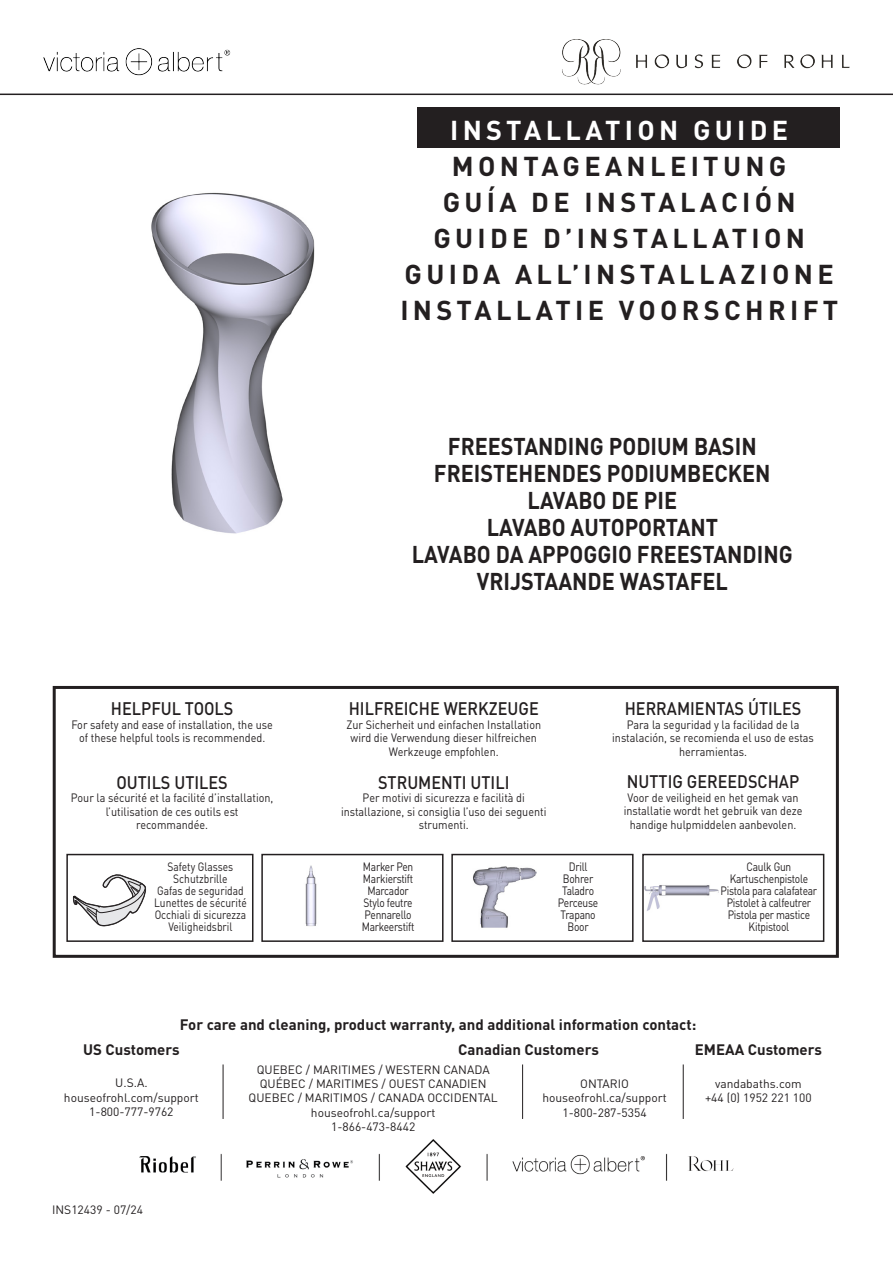
<style>
.page{position:relative;width:893px;height:1263px;background:#fff}
.page>*{position:absolute;margin:0;border:0;box-sizing:border-box;transform-origin:0 0}
.t1{font:700 27px "DIN Pro";letter-spacing:.16em;color:#231f20}
.t2{font:700 27px "DIN Pro";letter-spacing:.16em;color:#fff}
.t3{font:700 24px "DIN Pro";color:#231f20;scale:.9 1}
.Bolded{font:500 18px "DIN Pro";color:#231f20;scale:.9 1}
.t4{font:700 15px "DIN Pro";color:#231f20}
.Description_Content{font:12px/13.5px "DIN Pro";color:#231f20;text-align:center;scale:.9 1}
.Description_Content-2{font:12px/14.4px "DIN Pro";color:#231f20;text-align:center}
.Caption_Text{font:12px "DIN Pro";letter-spacing:-.025em;color:#231f20;scale:.85 1}
.Caption_Text-2{font:12px "DIN Pro";color:#231f20;scale:.85 1}
</style>
<div class="page">
<img style="left:151px;top:192px;width:164px;height:342px">
<div style="left:66px;top:854px;width:187px;height:88px;border:2px solid #231f20"></div>
<svg style="left:72px;top:874px;width:74px;height:53px"></svg>
<div style="left:261px;top:854px;width:183px;height:88px;border:2px solid #231f20"></div>
<img style="left:305px;top:865px;width:12px;height:61px">
<div style="left:53px;top:686px;width:786px;height:272px;border:3px solid #231f20"></div>
<div style="left:451px;top:854px;width:183px;height:88px;border:2px solid #231f20"></div>
<img style="left:645px;top:885px;width:74px;height:26px">
<div style="left:642px;top:854px;width:182px;height:88px;border:2px solid #231f20"></div>
<img style="left:473px;top:866px;width:64px;height:62px">
<img style="left:43px;top:40px;width:807px;height:54px">
<hr style="left:0;top:94px;width:893px;height:1px;background:#231f20">
<div style="left:418px;top:107px;width:422px;height:40px;background:#231f20"></div>
<img style="left:139px;top:1139px;width:594px;height:55px">
<hr style="left:223px;top:1064px;width:1px;height:55px;background:#231f20">
<hr style="left:522px;top:1064px;width:1px;height:55px;background:#231f20">
<hr style="left:683px;top:1064px;width:1px;height:55px;background:#231f20">
<p class="t2" style="left:450px;top:110px;width:340px">INSTALLATION GUIDE</p>
<p class="t1" style="left:452px;top:146px;width:336px">MONTAGEANLEITUNG</p>
<p class="t1" style="left:443px;top:182px;width:355px">GUÍA DE INSTALACIÓN</p>
<p class="t1" style="left:433px;top:218px;width:373px">GUIDE D’INSTALLATION</p>
<p class="t1" style="left:405px;top:254px;width:431px">GUIDA ALL’INSTALLAZIONE</p>
<p class="t1" style="left:400px;top:290px;width:439px">INSTALLATIE VOORSCHRIFT</p>
<p class="Bolded" style="left:111px;top:694px;width:138px">HELPFUL TOOLS</p>
<p class="Description_Content" style="left:71px;top:717px;width:225px">For safety and ease of installation, the use of these helpful tools is recommended.</p>
<p class="Bolded" style="left:116px;top:768px;width:125px">OUTILS UTILES</p>
<p class="Description_Content" style="left:71px;top:790px;width:227px">Pour la sécurité et la facilité d’installation, l’utilisation de ces outils est recommandée.</p>
<p class="Caption_Text-2" style="left:167px;top:857px;width:79px">Safety Glasses</p>
<p class="Caption_Text-2" style="left:173px;top:869px;width:65px">Schutzbrille</p>
<p class="Caption_Text-2" style="left:157px;top:881px;width:103px">Gafas de seguridad</p>
<p class="Caption_Text-2" style="left:154px;top:893px;width:111px">Lunettes de sécurité</p>
<p class="Caption_Text-2" style="left:155px;top:905px;width:109px">Occhiali di sicurezza</p>
<p class="Caption_Text-2" style="left:168px;top:917px;width:77px">Veiligheidsbril</p>
<p class="t3" style="left:448px;top:427px;width:345px">FREESTANDING PODIUM BASIN</p>
<p class="t3" style="left:434px;top:454px;width:376px">FREISTEHENDES PODIUMBECKEN</p>
<p class="t3" style="left:528px;top:481px;width:168px">LAVABO DE PIE</p>
<p class="t3" style="left:487px;top:508px;width:259px">LAVABO AUTOPORTANT</p>
<p class="t3" style="left:412px;top:535px;width:425px">LAVABO DA APPOGGIO FREESTANDING</p>
<p class="t3" style="left:477px;top:562px;width:281px">VRIJSTAANDE WASTAFEL</p>
<p class="Bolded" style="left:349px;top:694px;width:213px">HILFREICHE WERKZEUGE</p>
<p class="Description_Content" style="left:346px;top:717px;width:218px">Zur Sicherheit und einfachen Installation wird die Verwendung dieser hilfreichen<br>Werkzeuge empfohlen.</p>
<p class="Bolded" style="left:378px;top:768px;width:147px">STRUMENTI UTILI</p>
<p class="Description_Content" style="left:341px;top:790px;width:230px">Per motivi di sicurezza e facilità di installazione, si consiglia l’uso dei seguenti strumenti.</p>
<p class="Caption_Text" style="left:363px;top:857px;width:61px">Marker Pen</p>
<p class="Caption_Text" style="left:363px;top:869px;width:61px">Markierstift</p>
<p class="Caption_Text" style="left:367px;top:881px;width:50px">Marcador</p>
<p class="Caption_Text" style="left:364px;top:893px;width:59px">Stylo feutre</p>
<p class="Caption_Text" style="left:365px;top:905px;width:57px">Pennarello</p>
<p class="Caption_Text" style="left:362px;top:917px;width:64px">Markeerstift</p>
<p class="Caption_Text" style="left:569px;top:857px;width:24px">Drill</p>
<p class="Caption_Text" style="left:563px;top:869px;width:37px">Bohrer</p>
<p class="Caption_Text" style="left:562px;top:881px;width:39px">Taladro</p>
<p class="Caption_Text" style="left:558px;top:893px;width:49px">Perceuse</p>
<p class="Caption_Text" style="left:560px;top:905px;width:43px">Trapano</p>
<p class="Caption_Text" style="left:567px;top:917px;width:26px">Boor</p>
<p class="Bolded" style="left:625px;top:694px;width:198px">HERRAMIENTAS ÚTILES</p>
<p class="Description_Content" style="left:612px;top:717px;width:226px">Para la seguridad y la facilidad de la instalación, se recomienda el uso de estas herramientas.</p>
<p class="Bolded" style="left:627px;top:767px;width:193px">NUTTIG GEREEDSCHAP</p>
<p class="Description_Content" style="left:624px;top:790px;width:200px">Voor de veiligheid en het gemak van installatie wordt het gebruik van deze handige hulpmiddelen aanbevolen.</p>
<p class="Caption_Text" style="left:747px;top:857px;width:54px">Caulk Gun</p>
<p class="Caption_Text" style="left:730px;top:869px;width:94px">Kartuschenpistole</p>
<p class="Caption_Text" style="left:721px;top:881px;width:115px">Pistola para calafatear</p>
<p class="Caption_Text" style="left:727px;top:893px;width:101px">Pistolet à calfeutrer</p>
<p class="Caption_Text" style="left:728px;top:905px;width:98px">Pistola per mastice</p>
<p class="Caption_Text" style="left:749px;top:917px;width:49px">Kitpistool</p>
<p class="t4" style="left:180px;top:1013px;width:518px">For care and cleaning, product warranty, and additional information contact:</p>
<p class="t4" style="left:83px;top:1038px;width:98px">US Customers</p>
<p class="t4" style="left:458px;top:1038px;width:142px">Canadian Customers</p>
<p class="Description_Content-2" style="left:64px;top:1075px;width:136px">U.S.A. houseofrohl.com/support<br>1-800-777-9762</p>
<p class="Description_Content-2" style="left:249px;top:1061px;width:251px">QUEBEC / MARITIMES / WESTERN CANADA<br>QUÉBEC / MARITIMES / OUEST CANADIEN<br>QUEBEC / MARITIMOS / CANADA OCCIDENTAL houseofrohl.ca/support<br>1-866-473-8442</p>
<p class="Description_Content-2" style="left:542px;top:1076px;width:126px">ONTARIO houseofrohl.ca/support<br>1-800-287-5354</p>
<p class="Description_Content-2" style="left:52px;top:1201px;width:92px">INS12439 - 07/24</p>
<p class="t4" style="left:695px;top:1038px;width:129px">EMEAA Customers</p>
<p class="Description_Content-2" style="left:705px;top:1076px;width:108px">vandabaths.com +44 (0) 1952 221 100</p>
</div>
